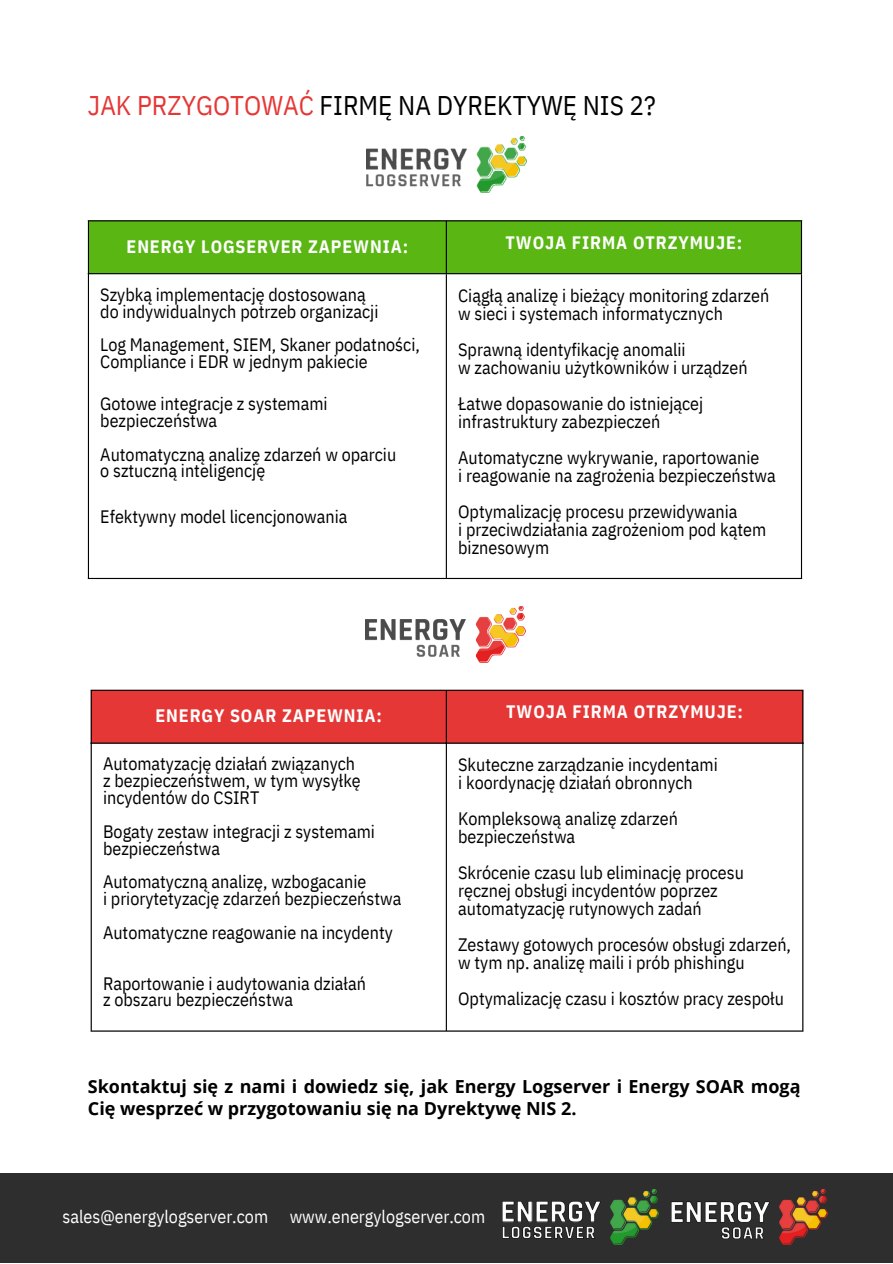
<style>
.page{position:relative;width:893px;height:1264px;background:#fff}
.page>*{position:absolute;margin:0;border:0;box-sizing:border-box;transform-origin:0 0}
.t1{font:27px "IBM Plex Sans Cond";color:#000}
.t2{font:18px/18px "IBM Plex Sans Cond";color:#000}
.t3{font:700 18px/22.5px "Open Sans";color:#000}
.t4{font:700 18px "IBM Plex Sans Cond";letter-spacing:.05em;color:#fff}
.t5{font:18px "IBM Plex Sans Cond";color:#fff}
.s1{color:#e53736}
</style>
<div class="page">
<div style="left:0;top:1173px;width:892px;height:89px;background:#2e2e2e"></div>
<div style="left:89px;top:221px;width:711px;height:52px;background:#59b613"></div>
<hr style="left:446px;top:274px;width:1px;height:304px;background:#000">
<hr style="left:800px;top:274px;width:2px;height:304px;background:#000">
<hr style="left:447px;top:273px;width:353px;height:1px;background:#000">
<hr style="left:447px;top:578px;width:355px;height:1px;background:#000">
<hr style="left:88px;top:221px;width:1px;height:357px;background:#000">
<hr style="left:446px;top:221px;width:1px;height:52px;background:#000">
<hr style="left:800px;top:221px;width:2px;height:53px;background:#000">
<hr style="left:88px;top:220px;width:714px;height:1px;background:#000">
<hr style="left:88px;top:273px;width:359px;height:1px;background:#000">
<hr style="left:88px;top:578px;width:359px;height:1px;background:#000">
<div style="left:92px;top:690px;width:710px;height:52px;background:#e53735"></div>
<hr style="left:91px;top:690px;width:1px;height:340px;background:#000">
<hr style="left:446px;top:690px;width:1px;height:340px;background:#000">
<hr style="left:802px;top:690px;width:1px;height:340px;background:#000">
<hr style="left:91px;top:689px;width:712px;height:1px;background:#000">
<hr style="left:91px;top:742px;width:712px;height:1px;background:#000">
<hr style="left:91px;top:1030px;width:712px;height:1px;background:#000">
<img style="left:365px;top:606px;width:160px;height:56px">
<img style="left:367px;top:136px;width:159px;height:56px">
<img style="left:502px;top:1189px;width:157px;height:55px">
<img style="left:671px;top:1189px;width:156px;height:55px">
<h1 class="t1" style="left:88px;top:88px;width:569px"><span class="s1">JAK PRZYGOTOWAĆ</span> FIRMĘ NA DYREKTYWĘ NIS 2?</h1>
<p class="t4" style="left:126px;top:234px;width:283px">ENERGY LOGSERVER ZAPEWNIA:</p>
<p class="t4" style="left:505px;top:230px;width:238px">TWOJA FIRMA OTRZYMUJE:</p>
<p class="t2" style="left:100px;top:286px;width:280px;line-height:16.8px">Szybką implementację dostosowaną do indywidualnych potrzeb organizacji</p>
<p class="t2" style="left:100px;top:336px;width:321px;line-height:16.8px">Log Management, SIEM, Skaner podatności,<br>Compliance i EDR w jednym pakiecie</p>
<p class="t2" style="left:100px;top:395px;width:229px;line-height:16.8px">Gotowe integracje z systemami bezpieczeństwa</p>
<p class="t2" style="left:100px;top:445px;width:297px;line-height:16.8px">Automatyczną analizę zdarzeń w oparciu o sztuczną inteligencję</p>
<p class="t2" style="left:100px;top:507px;width:249px">Efektywny model licencjonowania</p>
<p class="t2" style="left:458px;top:286px;width:312px">Ciągłą analizę i bieżący monitoring zdarzeń w sieci i systemach informatycznych</p>
<p class="t2" style="left:458px;top:340px;width:291px">Sprawną identyfikację anomalii<br>w zachowaniu użytkowników i urządzeń</p>
<p class="t2" style="left:458px;top:394px;width:247px">Łatwe dopasowanie do istniejącej infrastruktury zabezpieczeń</p>
<p class="t2" style="left:458px;top:448px;width:319px">Automatyczne wykrywanie, raportowanie<br>i reagowanie na zagrożenia bezpieczeństwa</p>
<p class="t2" style="left:458px;top:502px;width:309px">Optymalizację procesu przewidywania<br>i przeciwdziałania zagrożeniom pod kątem biznesowym</p>
<p class="t4" style="left:155px;top:704px;width:228px">ENERGY SOAR ZAPEWNIA:</p>
<p class="t4" style="left:506px;top:699px;width:238px">TWOJA FIRMA OTRZYMUJE:</p>
<p class="t2" style="left:103px;top:755px;width:259px;line-height:16.8px">Automatyzację działań związanych z bezpieczeństwem, w tym wysyłkę incydentów do CSIRT</p>
<p class="t2" style="left:103px;top:822px;width:273px;line-height:16.8px">Bogaty zestaw integracji z systemami bezpieczeństwa</p>
<p class="t2" style="left:103px;top:873px;width:300px;line-height:16.8px">Automatyczną analizę, wzbogacanie<br>i priorytetyzację zdarzeń bezpieczeństwa</p>
<p class="t2" style="left:103px;top:923px;width:291px">Automatyczne reagowanie na incydenty</p>
<p class="t2" style="left:103px;top:974px;width:264px;line-height:16.8px">Raportowanie i audytowania działań z obszaru bezpieczeństwa</p>
<p class="t2" style="left:458px;top:755px;width:261px">Skuteczne zarządzanie incydentami i koordynację działań obronnych</p>
<p class="t2" style="left:458px;top:809px;width:221px">Kompleksową analizę zdarzeń bezpieczeństwa</p>
<p class="t2" style="left:458px;top:863px;width:287px">Skrócenie czasu lub eliminację procesu ręcznej obsługi incydentów poprzez automatyzację rutynowych zadań</p>
<p class="t2" style="left:458px;top:935px;width:334px">Zestawy gotowych procesów obsługi zdarzeń, w tym np. analizę maili i prób phishingu</p>
<p class="t2" style="left:458px;top:989px;width:327px">Optymalizację czasu i kosztów pracy zespołu</p>
<p class="t3" style="left:88px;top:1074px;width:714px">Skontaktuj się z nami i dowiedz się, jak Energy Logserver i Energy SOAR mogą<br>Cię wesprzeć w przygotowaniu się na Dyrektywę NIS 2.</p>
<p class="t5" style="left:62px;top:1204px;width:424px">sales@energylogserver.com www.energylogserver.com</p>
</div>
